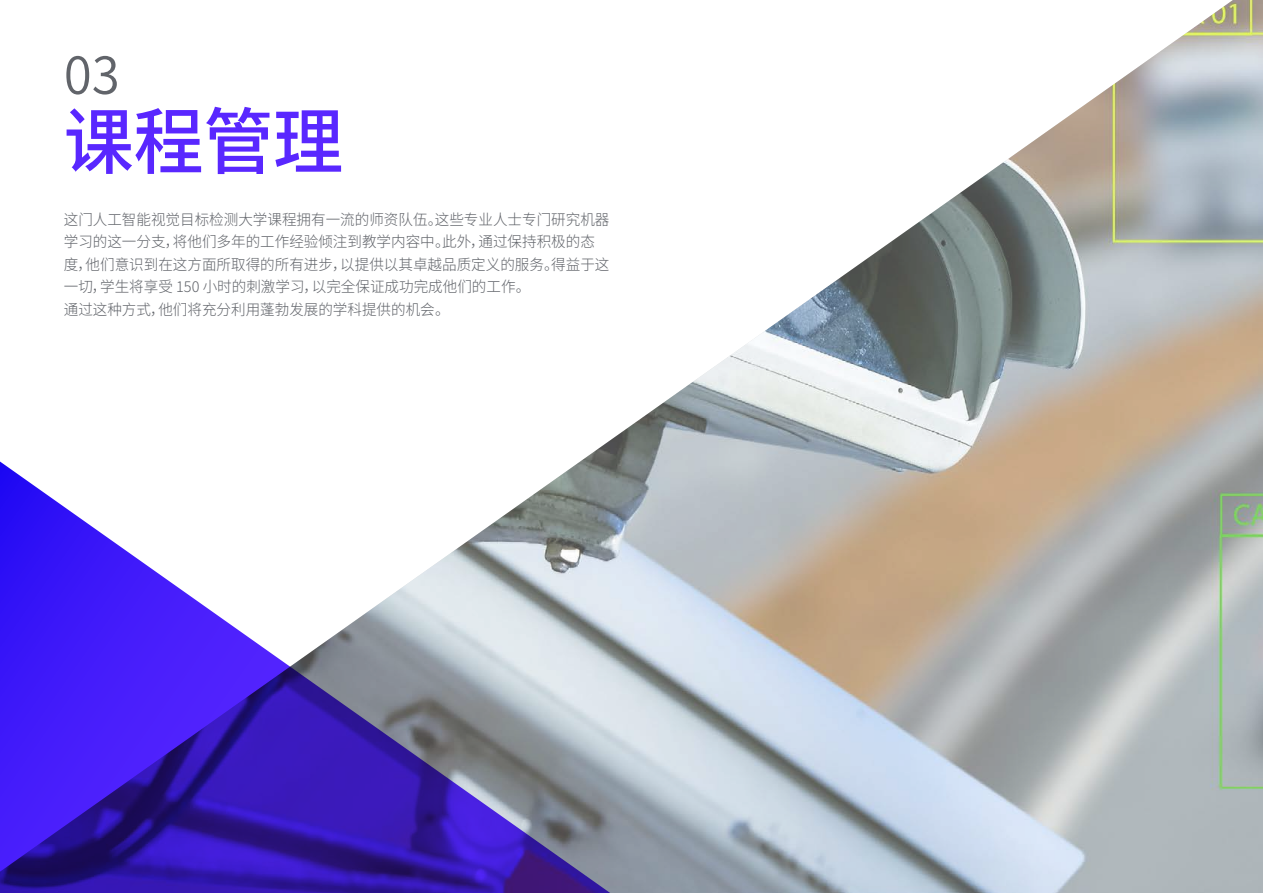
<style>
.page{position:relative;width:1263px;height:893px;background:#fff}
.page>*{position:absolute;margin:0;border:0;box-sizing:border-box;transform-origin:0 0}
.t1{font:500 72px "Source Han Sans CN";color:#5927ff}
.t2{font:52.5px "Source Han Sans CN";color:#61646a}
.t3{font:300 15px/22.5px "Source Han Sans CN";color:#61646a}
</style>
<div class="page">
<img style="left:602px;top:0;width:661px;height:893px">
<svg style="left:0;top:446px;width:640px;height:447px"></svg>
<h2 class="t2" style="left:64px;top:45px;width:57px">03</h2>
<h1 class="t1" style="left:64px;top:101px;width:281px">课程管理</h1>
<p class="t3" style="left:64px;top:208px;width:547px">这门人工智能视觉目标检测大学课程拥有一流的师资队伍。这些专业人士专门研究机器学习的这一分支，将他们多年的工作经验倾注到教学内容中。此外，通过保持积极的态度，他们意识到在这方面所取得的所有进步，以提供以其卓越品质定义的服务。得益于这一切，学生将享受 150 小时的刺激学习，以完全保证成功完成他们的工作。<br>通过这种方式，他们将充分利用蓬勃发展的学科提供的机会。</p>
</div>
